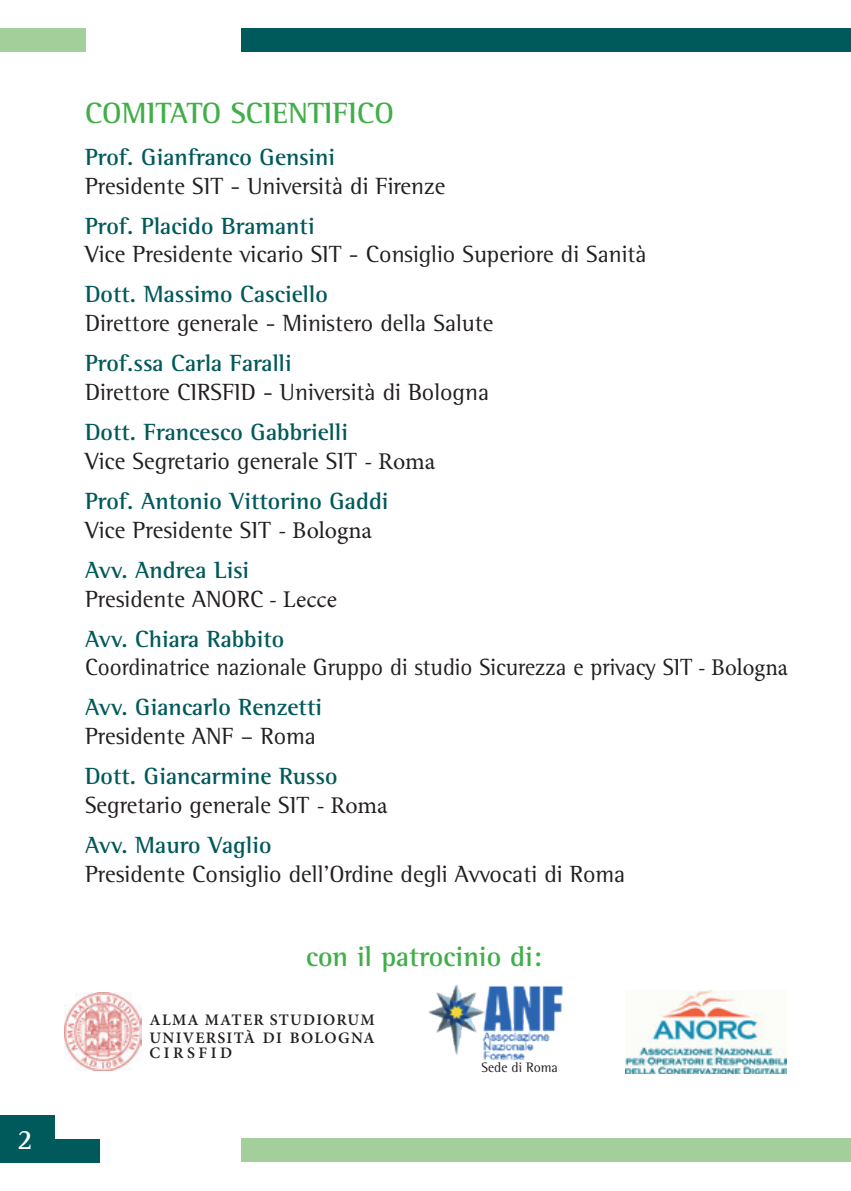
<style>
.page{position:relative;width:851px;height:1191px;background:#fff}
.page>*{position:absolute;margin:0;border:0;box-sizing:border-box;transform-origin:0 0}
.t1{font:700 30px "Rotis Semi Serif Std";color:#40ae49}
.t2{font:700 28.6px "Rotis Semi Serif Std";color:#40ae49}
.t3{font:700 28.6px "Rotis Semi Serif Std";color:#fff}
.t4{font:24px/28.8px "Rotis Semi Serif Std";color:#231f20}
.t5{font:700 24px/28.8px "Rotis Semi Serif Std";color:#00595b}
.t6{font:24px/28.8px "Rotis Semi Serif Std";color:#231f20;scale:.96 1}
.t7{font:24px "Minion Pro";letter-spacing:.005em;color:#231f20}
.t8{font:600 16px/18px "Minion Pro";letter-spacing:.08em;color:#231f20}
.t9{font:14px "Rotis Semi Serif Std";color:#231f20}
.s1{font-weight:700;color:#00595b}
.s2{font-family:"Minion Pro"}
.s3{font-weight:400;color:#231f20}
.s4{font-family:"Minion Pro";font-weight:400;color:#231f20}
.s5{font-family:"Rotis Semi Serif Std"}
</style>
<div class="page">
<div style="left:241px;top:28px;width:609px;height:24px;background:#00595b"></div>
<div style="left:0;top:28px;width:85px;height:24px;background:#a3cf9a"></div>
<div style="left:0;top:1139px;width:99px;height:23px;background:#00595b"></div>
<div style="left:241px;top:1138px;width:609px;height:23px;background:#a3cf9a"></div>
<div style="left:0;top:1115px;width:54px;height:24px;background:#00595b"></div>
<img style="left:428px;top:984px;width:135px;height:76px">
<img style="left:625px;top:990px;width:161px;height:83px">
<img style="left:64px;top:992px;width:78px;height:78px">
<p class="t3" style="left:17px;top:1122px;width:17px">2</p>
<p class="t1" style="left:85px;top:95px;width:310px">COMITATO SCIENTIFICO</p>
<p class="t5" style="left:85px;top:142px;width:251px">Prof. Gianfranco Gensini</p>
<p class="t4" style="left:85px;top:171px;width:362px">Presidente SIT - Università di Firenze</p>
<p class="t5" style="left:85px;top:211px;width:231px">Prof. Placido Bramanti</p>
<p class="t4" style="left:85px;top:240px;width:563px">Vice Presidente vicario SIT - Consiglio Superiore di Sanità</p>
<p class="t5" style="left:85px;top:280px;width:244px">Dott. Massimo Casciello</p>
<p class="t4" style="left:85px;top:309px;width:410px">Direttore generale - Ministero della Salute</p>
<p class="t5" style="left:85px;top:348px;width:208px">Prof.ssa Carla Faralli</p>
<p class="t4" style="left:85px;top:377px;width:149px">Direttore CIRSFID</p>
<p class="t4" style="left:263px;top:377px;width:227px">- Università di Bologna</p>
<p class="t4" style="left:85px;top:417px;width:351px"><span class="s1">Dott. Francesco Gabbrielli<br></span>Vice Segretario generale SIT <span class="s2">- Roma</span></p>
<p class="t5" style="left:85px;top:486px;width:305px">Prof. Antonio Vittorino Gaddi<br><span class="s3">Vice Presidente SIT</span> <span class="s4">- Bologna</span></p>
<p class="t5" style="left:85px;top:555px;width:166px">Avv. Andrea Lisi</p>
<p class="t4" style="left:85px;top:584px;width:123px">Presidente ANO</p>
<p class="t7" style="left:237px;top:583px;width:102px"><span class="s5">RC</span> - Lecce</p>
<p class="t6" style="left:85px;top:624px;width:733px"><span class="s1">Avv. Chiara Rabbito<br></span>Coordinatrice nazionale Gruppo di studio Sicurezza e privacy SIT <span class="s2">- Bologna</span></p>
<p class="t5" style="left:85px;top:692px;width:239px">Avv. Giancarlo Renzetti</p>
<p class="t4" style="left:85px;top:721px;width:122px">Presidente ANF</p>
<p class="t4" style="left:241px;top:721px;width:77px">– Roma</p>
<p class="t5" style="left:85px;top:761px;width:304px">Dott. Giancarmine Russo<br><span class="s3">Segretario generale SIT</span> <span class="s4">- Roma</span></p>
<p class="t5" style="left:85px;top:830px;width:188px">Avv. Mauro Vaglio</p>
<p class="t4" style="left:85px;top:859px;width:541px">Presidente Consiglio dell’Ordine degli Avvocati di Roma</p>
<p class="t2" style="left:306px;top:939px;width:237px">con il patrocinio di:</p>
<p class="t8" style="left:149px;top:1011px;width:227px">ALMA MATER STUDIORUM<br>UNIVERSITà DI BOLOGNA</p>
<p class="t8" style="left:149px;top:1044px;width:84px">C I R S F I D</p>
<p class="t9" style="left:481px;top:1059px;width:78px">Sede di Roma</p>
</div>
